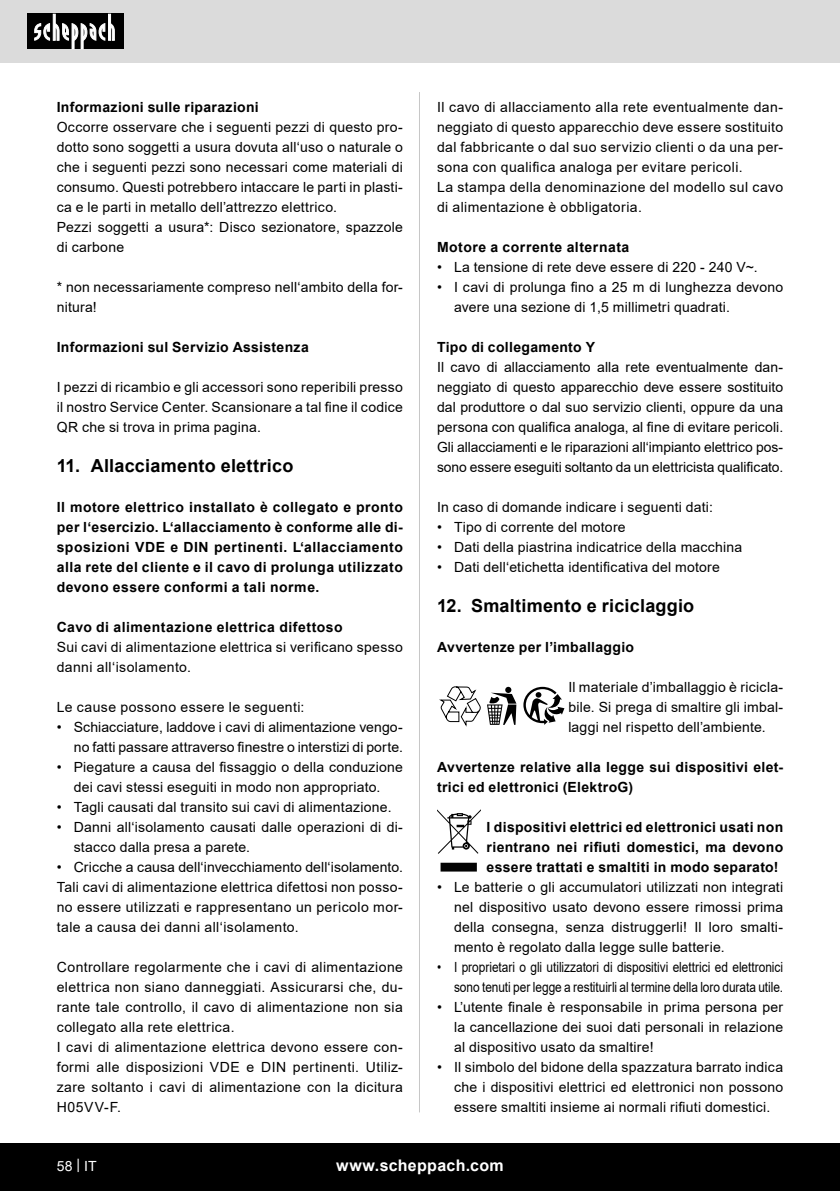
<style>
.page{position:relative;width:840px;height:1191px;background:#fff}
.page>*{position:absolute;margin:0;border:0;box-sizing:border-box;transform-origin:0 0}
.t1{font:700 18px "Arial";letter-spacing:.01em;color:#000}
.t2{font:700 16px "Arial";letter-spacing:.02em;color:#fff}
.Basiseinstellung{font:14px/20px "Arial";letter-spacing:.015em;color:#000;text-align:justify}
.Basiseinstellung-2{font:700 14px/20px "Arial";letter-spacing:.025em;color:#000;text-align:justify}
.Aufzählung_Punkt{font:14px/20px "Arial";letter-spacing:.005em;color:#000;text-align:justify}
.Basiseinstellung-3{font:14px/20px "Arial";letter-spacing:-.005em;color:#000;text-align:right;scale:.85 1}
.Basiseinstellung-4{font:14px/20px "Arial";letter-spacing:-.005em;color:#000}
.Subheadline{font:700 14px "Arial";letter-spacing:.02em;color:#000}
.Aufzählung_Punkt-2{font:700 14px "Arial";letter-spacing:.02em;color:#000}
.t3{font:14px "Arial";color:#fff}
</style>
<div class="page">
<div style="left:0;top:0;width:839px;height:63px;background:#dbdbdb"></div>
<div style="left:0;top:1143px;width:839px;height:48px;background:#000"></div>
<div style="left:27px;top:14px;width:96px;height:35px;background:#000"></div>
<svg style="left:34px;top:14px;width:81px;height:35px"></svg>
<hr style="left:419px;top:92px;width:1px;height:1020px;background:#c7c7c7">
<svg style="left:487px;top:687px;width:29px;height:38px"></svg>
<svg style="left:523px;top:687px;width:41px;height:38px"></svg>
<svg style="left:439px;top:686px;width:41px;height:41px"></svg>
<svg style="left:437px;top:809px;width:43px;height:62px"></svg>
<p class="Subheadline" style="left:57px;top:97px;width:203px">Informazioni sulle riparazioni</p>
<p class="Basiseinstellung" style="left:57px;top:117px;width:347px">Occorre osservare che i seguenti pezzi di questo pro&shy;dotto sono soggetti a usura dovuta all‘uso o naturale o che i seguenti pezzi sono necessari come materiali di consumo. Questi potrebbero intaccare le parti in plasti&shy;ca e le parti in metallo dell’attrezzo elettrico.</p>
<p class="Basiseinstellung" style="left:57px;top:217px;width:347px">Pezzi soggetti a usura*: Disco sezionatore, spazzole di carbone</p>
<p class="Basiseinstellung" style="left:57px;top:277px;width:347px">* non necessariamente compreso nell‘ambito della for&shy;nitura!</p>
<p class="Basiseinstellung-2" style="left:57px;top:337px;width:253px">Informazioni sul Servizio Assistenza</p>
<p class="Basiseinstellung" style="left:57px;top:377px;width:347px">I pezzi di ricambio e gli accessori sono reperibili presso il nostro Service Center. Scansionare a tal fine il codice QR che si trova in prima pagina.</p>
<p class="t1" style="left:57px;top:453px;width:238px">11. Allacciamento elettrico</p>
<p class="Basiseinstellung-2" style="left:57px;top:497px;width:347px">Il motore elettrico installato è collegato e pronto per l‘esercizio. L‘allacciamento è conforme alle di&shy;sposizioni VDE e DIN pertinenti. L‘allacciamento alla rete del cliente e il cavo di prolunga utilizzato devono essere conformi a tali norme.</p>
<p class="Basiseinstellung-2" style="left:57px;top:617px;width:287px">Cavo di alimentazione elettrica difettoso</p>
<p class="Basiseinstellung" style="left:57px;top:637px;width:347px">Sui cavi di alimentazione elettrica si verificano spesso danni all‘isolamento.</p>
<p class="Basiseinstellung" style="left:57px;top:697px;width:249px">Le cause possono essere le seguenti:</p>
<p class="Basiseinstellung" style="left:57px;top:717px;width:347px;text-align:right">• Schiacciature, laddove i cavi di alimentazione vengo&shy;no fatti passare attraverso finestre o interstizi di porte.</p>
<p class="Basiseinstellung" style="left:57px;top:757px;width:347px;text-align:center">• Piegature a causa del fissaggio o della conduzione dei cavi stessi eseguiti in modo non appropriato.</p>
<p class="Basiseinstellung" style="left:57px;top:797px;width:336px">• Tagli causati dal transito sui cavi di alimentazione.</p>
<p class="Basiseinstellung" style="left:74px;top:817px;width:330px;text-indent:-17px">• Danni all‘isolamento causati dalle operazioni di di&shy;stacco dalla presa a parete.</p>
<p class="Basiseinstellung" style="left:57px;top:857px;width:347px">• Cricche a causa dell‘invecchiamento dell‘isolamento.</p>
<p class="Basiseinstellung" style="left:57px;top:877px;width:347px">Tali cavi di alimentazione elettrica difettosi non posso&shy;no essere utilizzati e rappresentano un pericolo mor&shy;tale a causa dei danni all‘isolamento.</p>
<p class="Basiseinstellung" style="left:57px;top:957px;width:347px">Controllare regolarmente che i cavi di alimentazione elettrica non siano danneggiati. Assicurarsi che, du&shy;rante tale controllo, il cavo di alimentazione non sia collegato alla rete elettrica.</p>
<p class="Basiseinstellung" style="left:57px;top:1037px;width:347px">I cavi di alimentazione elettrica devono essere con&shy;formi alle disposizioni VDE e DIN pertinenti. Utiliz&shy;zare soltanto i cavi di alimentazione con la dicitura H05VV-F.</p>
<p class="Basiseinstellung" style="left:437px;top:97px;width:347px">Il cavo di allacciamento alla rete eventualmente dan&shy;neggiato di questo apparecchio deve essere sostituito dal fabbricante o dal suo servizio clienti o da una per&shy;sona con qualifica analoga per evitare pericoli.</p>
<p class="Basiseinstellung" style="left:437px;top:177px;width:347px">La stampa della denominazione del modello sul cavo di alimentazione è obbligatoria.</p>
<p class="Basiseinstellung-2" style="left:437px;top:237px;width:194px">Motore a corrente alternata</p>
<p class="Basiseinstellung" style="left:437px;top:257px;width:322px">• La tensione di rete deve essere di 220 - 240 V~.</p>
<p class="Basiseinstellung" style="left:454px;top:277px;width:330px;text-indent:-17px">• I cavi di prolunga fino a 25 m di lunghezza devono avere una sezione di 1,5 millimetri quadrati.</p>
<p class="Aufzählung_Punkt-2" style="left:437px;top:337px;width:159px">Tipo di collegamento Y</p>
<p class="Aufzählung_Punkt" style="left:437px;top:357px;width:347px">Il cavo di allacciamento alla rete eventualmente dan&shy;neggiato di questo apparecchio deve essere sostituito dal produttore o dal suo servizio clienti, oppure da una persona con qualifica analoga, al fine di evitare pericoli.</p>
<p class="Basiseinstellung-4" style="left:437px;top:437px;width:347px">Gli allacciamenti e le riparazioni all‘impianto elettrico pos&shy;sono essere eseguiti soltanto da un elettricista qualificato.</p>
<p class="Basiseinstellung" style="left:437px;top:497px;width:277px">In caso di domande indicare i seguenti dati:</p>
<p class="Basiseinstellung" style="left:437px;top:517px;width:190px">• Tipo di corrente del motore</p>
<p class="Basiseinstellung" style="left:437px;top:537px;width:306px">• Dati della piastrina indicatrice della macchina</p>
<p class="Basiseinstellung" style="left:437px;top:557px;width:284px">• Dati dell‘etichetta identificativa del motore</p>
<p class="t1" style="left:437px;top:593px;width:258px">12. Smaltimento e riciclaggio</p>
<p class="Basiseinstellung-2" style="left:437px;top:637px;width:198px">Avvertenze per l’imballaggio</p>
<p class="Basiseinstellung" style="left:568px;top:677px;width:216px">Il materiale d’imballaggio è ricicla&shy;bile. Si prega di smaltire gli imbal&shy;laggi nel rispetto dell’ambiente.</p>
<p class="Basiseinstellung-2" style="left:437px;top:757px;width:347px">Avvertenze relative alla legge sui dispositivi elet&shy;trici ed elettronici (ElektroG)</p>
<p class="Basiseinstellung-2" style="left:486px;top:817px;width:298px">I dispositivi elettrici ed elettronici usati non rientrano nei rifiuti domestici, ma devono essere trattati e smaltiti in modo separato!</p>
<p class="Basiseinstellung" style="left:454px;top:877px;width:330px;text-indent:-17px">• Le batterie o gli accumulatori utilizzati non integrati nel dispositivo usato devono essere rimossi prima della consegna, senza distruggerli! Il loro smalti&shy;mento è regolato dalla legge sulle batterie.</p>
<p class="Basiseinstellung-3" style="left:437px;top:957px;width:408px">• I proprietari o gli utilizzatori di dispositivi elettrici ed elettronici sono tenuti per legge a restituirli al termine della loro durata utile.</p>
<p class="Basiseinstellung" style="left:454px;top:997px;width:330px;text-indent:-17px">• L’utente finale è responsabile in prima persona per la cancellazione dei suoi dati personali in relazione al dispositivo usato da smaltire!</p>
<p class="Basiseinstellung" style="left:454px;top:1057px;width:330px;text-indent:-17px">• Il simbolo del bidone della spazzatura barrato indica che i dispositivi elettrici ed elettronici non possono essere smaltiti insieme ai normali rifiuti domestici.</p>
<p class="t3" style="left:57px;top:1156px;width:42px">58 | IT</p>
<p class="t2" style="left:336px;top:1154px;width:169px">www.scheppach.com</p>
</div>
